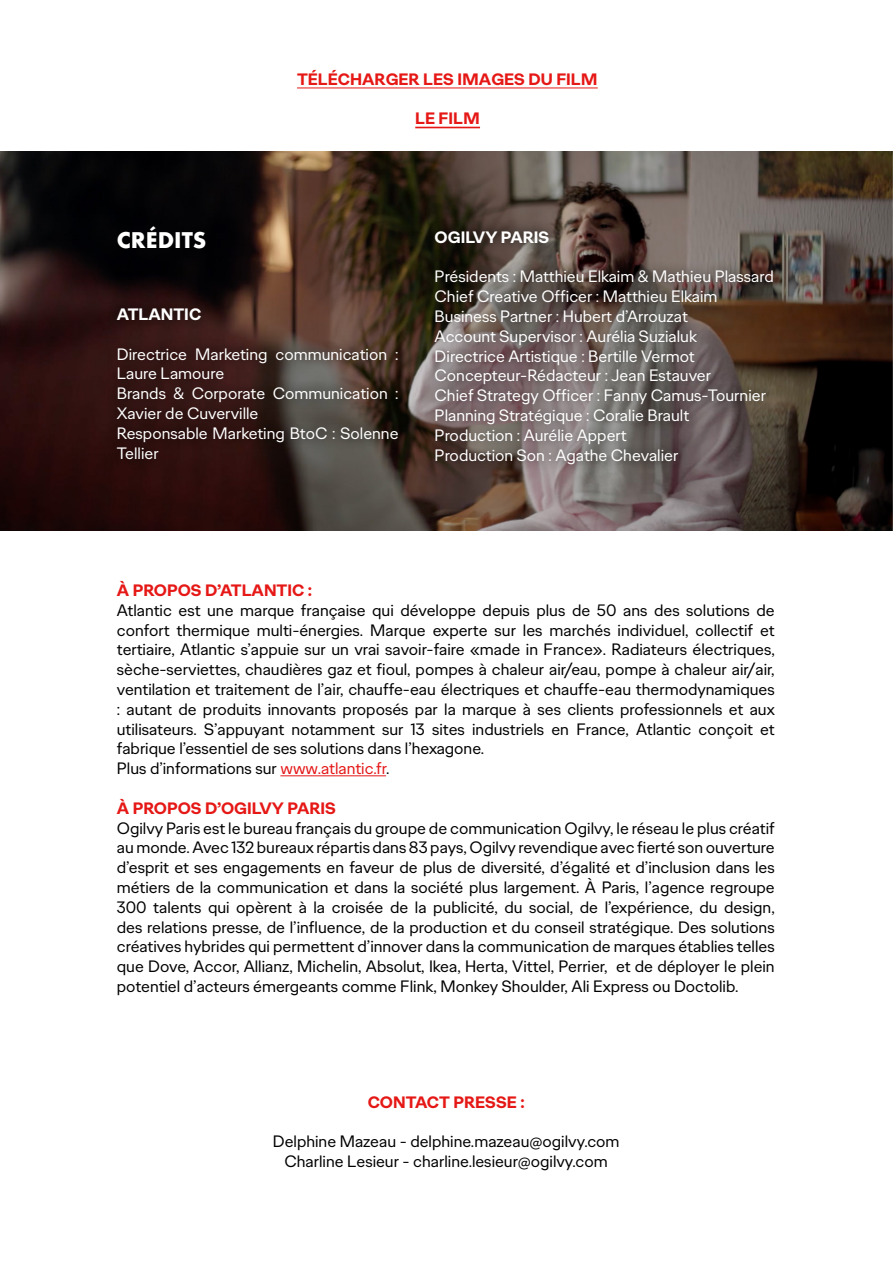
<style>
.page{position:relative;width:893px;height:1263px;background:#fff}
.page>*{position:absolute;margin:0;border:0;box-sizing:border-box;transform-origin:0 0}
.t1{font:700 21px "Futura";color:#fff}
.t2{font:16.5px/19.8px "Ogilvy Sans";color:#000}
.t3{font:16.5px/19.8px "Ogilvy Sans";color:#fff}
.t4{font:700 16.5px "Ogilvy Sans";color:#e51816}
.t5{font:700 16.5px "Ogilvy Sans";color:#fff}
.s1{color:#e51818}
</style>
<div class="page">
<hr style="left:280px;top:775px;width:106px;height:1px;background:#e51818">
<img style="left:0;top:152px;width:893px;height:379px">
<div style="left:424px;top:220px;width:360px;height:254px;background:#000;opacity:.75"></div>
<div style="left:106px;top:296px;width:303px;height:174px;background:#000;opacity:.75"></div>
<hr style="left:415px;top:127px;width:65px;height:1px;background:#e51816">
<hr style="left:297px;top:88px;width:301px;height:1px;background:#e51816">
<p class="t4" style="left:297px;top:69px;width:302px">TÉLÉCHARGER LES IMAGES DU FILM</p>
<p class="t4" style="left:415px;top:108px;width:66px">LE FILM</p>
<p class="t1" style="left:117px;top:225px;width:91px">CRÉDITS</p>
<p class="t5" style="left:117px;top:303px;width:86px">ATLANTIC</p>
<p class="t3" style="left:117px;top:344px;width:283px">Directrice Marketing communication :<br>Laure Lamoure<br>Brands &amp; Corporate Communication :<br>Xavier de Cuverville<br>Responsable Marketing BtoC : Solenne<br>Tellier</p>
<p class="t5" style="left:435px;top:226px;width:116px">OGILVY PARIS</p>
<p class="t3" style="left:435px;top:267px;width:341px">Présidents : Matthieu Elkaim &amp; Mathieu Plassard Chief Creative Officer : Matthieu Elkaim Business Partner : Hubert d’Arrouzat<br>Account Supervisor : Aurélia Suzialuk<br>Directrice Artistique : Bertille Vermot Concepteur-Rédacteur : Jean Estauver<br>Chief Strategy Officer : Fanny Camus-Tournier Planning Stratégique : Coralie Brault<br>Production : Aurélie Appert<br>Production Son : Agathe Chevalier</p>
<p class="t4" style="left:117px;top:579px;width:197px">À PROPOS D’ATLANTIC :</p>
<p class="t2" style="left:117px;top:600px;width:659px">Atlantic est une marque française qui développe depuis plus de 50 ans des solutions de confort thermique multi-énergies. Marque experte sur les marchés individuel, collectif et tertiaire, Atlantic s’appuie sur un vrai savoir-faire «made in France». Radiateurs électriques, sèche-serviettes, chaudières gaz et fioul, pompes à chaleur air/eau, pompe à chaleur air/air, ventilation et traitement de l’air, chauffe-eau électriques et chauffe-eau thermodynamiques : autant de produits innovants proposés par la marque à ses clients professionnels et aux utilisateurs. S’appuyant notamment sur 13 sites industriels en France, Atlantic conçoit et fabrique l’essentiel de ses solutions dans l’hexagone.<br>Plus d’informations sur <span class="s1">www.atlantic.fr</span>.</p>
<p class="t4" style="left:117px;top:797px;width:221px">À PROPOS D’OGILVY PARIS</p>
<p class="t2" style="left:117px;top:818px;width:659px;text-align:justify">Ogilvy Paris est le bureau français du groupe de communication Ogilvy, le réseau le plus créatif au monde. Avec 132 bureaux répartis dans 83 pays, Ogilvy revendique avec fierté son ouverture d’esprit et ses engagements en faveur de plus de diversité, d’égalité et d’inclusion dans les métiers de la communication et dans la société plus largement. À Paris, l’agence regroupe 300 talents qui opèrent à la croisée de la publicité, du social, de l’expérience, du design, des relations presse, de l’influence, de la production et du conseil stratégique. Des solutions créatives hybrides qui permettent d’innover dans la communication de marques établies telles que Dove, Accor, Allianz, Michelin, Absolut, Ikea, Herta, Vittel, Perrier, et de déployer le plein potentiel d’acteurs émergeants comme Flink, Monkey Shoulder, Ali Express ou Doctolib.</p>
<p class="t4" style="left:368px;top:1091px;width:158px">CONTACT PRESSE :</p>
<p class="t2" style="left:273px;top:1131px;width:348px;text-align:center">Delphine Mazeau - delphine.mazeau@ogilvy.com<br>Charline Lesieur - charline.lesieur@ogilvy.com</p>
</div>
